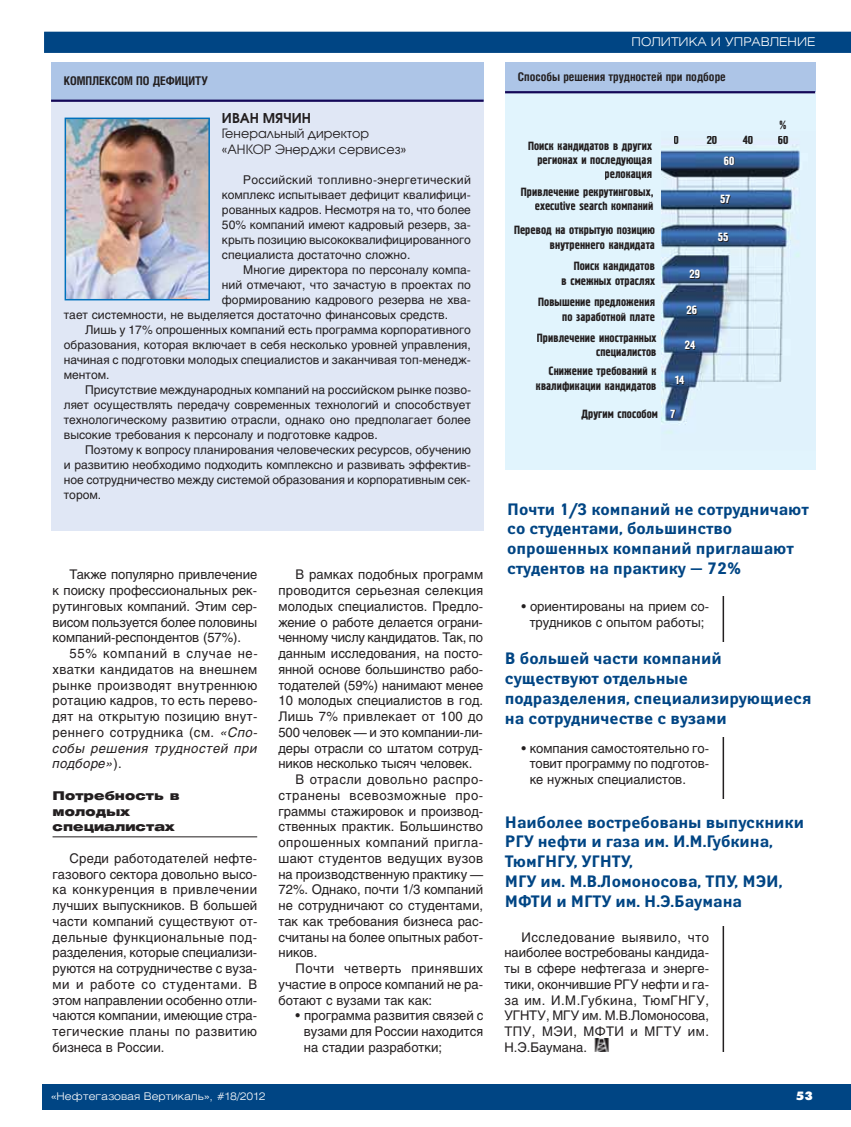
<style>
.page{position:relative;width:851px;height:1127px;background:#fff}
.page>*{position:absolute;margin:0;border:0;box-sizing:border-box;transform-origin:0 0}
.t1{font:700 16.5px/19.8px "Yanus C";color:#004584}
.t2{font:600 13.5px "Avant Garde Gothic C";letter-spacing:.005em;color:#231f20}
.t3{font:13.2px/15.8px "Helios";color:#231f20;text-align:justify}
.t4{font:13.2px "Helios";letter-spacing:.04em;color:#231f20}
.t5{font:13.2px "Helios";letter-spacing:.02em;color:#231f20}
.t6{font:13.2px "Helios";letter-spacing:.025em;color:#231f20}
.t7{font:13.2px "Helios";letter-spacing:.035em;color:#231f20}
.t8{font:12.75px/15.8px "Avant Garde Gothic C";letter-spacing:.005em;color:#231f20}
.t9{font:12px/15px "Helios";color:#231f20;text-align:justify}
.t10{font:12px/14.4px "Pollock C1";color:#231f20;text-align:right}
.t11{font:700 12px "Helios Cond";color:#231f20}
.t12{font:900 12px/15.8px "Helios Ext";letter-spacing:.005em;color:#231f20}
.t13{font:300 12px "Helios Ext";color:#fff}
.t14{font:12px "Pollock C1";color:#fff}
.t15{font:12px "Futura Futuris XC";color:#fff}
.t16{font:300 10.5px "Helios Ext";color:#fff}
.s1{font-style:italic}
</style>
<div class="page">
<div style="left:43px;top:1084px;width:807px;height:26px;background:#004584"></div>
<hr style="left:53px;top:836px;width:204px;height:1px;background:#231f20">
<img style="left:594px;top:1039px;width:15px;height:12px">
<svg style="left:44px;top:31px;width:806px;height:22px;background:#084b88"></svg>
<hr style="left:722px;top:516px;width:2px;height:536px;background:#231f20">
<div style="left:51px;top:101px;width:432px;height:430px;background:#e0e7f5"></div>
<div style="left:51px;top:62px;width:432px;height:39px;background:#adc5e7"></div>
<hr style="left:51px;top:100px;width:432px;height:2px;background:#140858">
<img style="left:68px;top:121px;width:139px;height:176px">
<div style="left:65px;top:118px;width:145px;height:182px;border:2px solid #0071bc"></div>
<div style="left:505px;top:93px;width:310px;height:376px;background:#e1f4fd"></div>
<img style="left:661px;top:144px;width:139px;height:290px">
<div style="left:505px;top:63px;width:310px;height:29px;background:#adc5e7"></div>
<hr style="left:505px;top:91px;width:310px;height:2px;background:#140858">
<div style="left:507px;top:485px;width:312px;height:110px;background:#fff"></div>
<div style="left:505px;top:642px;width:311px;height:95px;background:#fff"></div>
<div style="left:505px;top:800px;width:311px;height:126px;background:#fff"></div>
<p class="t11" style="left:64px;top:76px;width:145px">КОМПЛЕКСОМ ПО ДЕФИЦИТУ</p>
<p class="t2" style="left:222px;top:113px;width:91px">ИВАН МЯЧИН</p>
<p class="t8" style="left:222px;top:127px;width:186px">Генеральный директор «АНКОР Энерджи сервисез»</p>
<p class="t9" style="left:222px;top:174px;width:250px;text-indent:21px">Российский топливно-энергетический комплекс испытывает дефицит квалифици&shy;рованных кадров. Несмотря на то, что более 50% компаний имеют кадровый резерв, за&shy;крыть позицию высококвалифицированного специалиста достаточно сложно.</p>
<p class="t9" style="left:243px;top:264px;width:229px">Многие директора по персоналу компа-</p>
<p class="t9" style="left:222px;top:279px;width:250px">ний отмечают, что зачастую в проектах по</p>
<p class="t9" style="left:222px;top:294px;width:250px">формированию кадрового резерва не хва-</p>
<p class="t9" style="left:64px;top:309px;width:385px">тает системности, не выделяется достаточно финансовых средств.</p>
<p class="t9" style="left:85px;top:324px;width:387px">Лишь у 17% опрошенных компаний есть программа корпоративного</p>
<p class="t9" style="left:64px;top:339px;width:408px">образования, которая включает в себя несколько уровней управления,</p>
<p class="t9" style="left:64px;top:354px;width:408px">начиная с подготовки молодых специалистов и заканчивая топ-менедж-</p>
<p class="t9" style="left:64px;top:369px;width:47px">ментом.</p>
<p class="t9" style="left:85px;top:384px;width:387px">Присутствие международных компаний на российском рынке позво-</p>
<p class="t9" style="left:64px;top:399px;width:408px">ляет осуществлять передачу современных технологий и способствует</p>
<p class="t9" style="left:64px;top:414px;width:408px">технологическому развитию отрасли, однако оно предполагает более</p>
<p class="t9" style="left:64px;top:429px;width:315px">высокие требования к персоналу и подготовке кадров.</p>
<p class="t9" style="left:85px;top:444px;width:387px">Поэтому к вопросу планирования человеческих ресурсов, обучению</p>
<p class="t9" style="left:64px;top:459px;width:408px">и развитию необходимо подходить комплексно и развивать эффектив-</p>
<p class="t9" style="left:64px;top:474px;width:408px">ное сотрудничество между системой образования и корпоративным сек-</p>
<p class="t9" style="left:64px;top:489px;width:39px">тором.</p>
<p class="t3" style="left:53px;top:568px;width:206px;text-indent:17px">Также популярно привлечение к поиску профессиональных рек&shy;рутинговых компаний. Этим сер&shy;висом пользуется более половины компаний-респондентов (57%).</p>
<p class="t3" style="left:53px;top:647px;width:207px;text-indent:17px">55% компаний в случае не&shy;хватки кандидатов на внешнем рынке производят внутреннюю ротацию кадров, то есть перево&shy;дят на открытую позицию внут&shy;реннего сотрудника (см. <span class="s1">«Спо&shy;собы решения трудностей при подборе»</span>).</p>
<p class="t12" style="left:53px;top:789px;width:129px">Потребность в молодых специалистах</p>
<p class="t3" style="left:53px;top:852px;width:206px;text-indent:17px">Среди работодателей нефте&shy;газового сектора довольно высо&shy;ка конкуренция в привлечении лучших выпускников. В большей части компаний существуют от&shy;дельные функциональные под&shy;разделения, которые специализи&shy;руются на сотрудничестве с вуза&shy;ми и работе со студентами. В этом направлении особенно отли&shy;чаются компании, имеющие стра&shy;тегические планы по развитию бизнеса в России.</p>
<p class="t3" style="left:295px;top:568px;width:189px">В рамках подобных программ</p>
<p class="t3" style="left:278px;top:584px;width:206px">проводится серьезная селекция</p>
<p class="t3" style="left:278px;top:600px;width:206px">молодых специалистов. Предло-</p>
<p class="t3" style="left:278px;top:615px;width:206px">жение о работе делается ограни-</p>
<p class="t3" style="left:278px;top:631px;width:206px">ченному числу кандидатов. Так, по</p>
<p class="t3" style="left:278px;top:647px;width:206px">данным исследования, на посто-</p>
<p class="t3" style="left:278px;top:663px;width:206px">янной основе большинство рабо-</p>
<p class="t3" style="left:278px;top:678px;width:206px">тодателей (59%) нанимают менее</p>
<p class="t3" style="left:278px;top:694px;width:206px">10 молодых специалистов в год.</p>
<p class="t6" style="left:278px;top:711px;width:206px">Лишь 7% привлекает от 100 до</p>
<p class="t3" style="left:278px;top:726px;width:206px">500 человек — и это компании-ли-</p>
<p class="t3" style="left:278px;top:741px;width:206px">деры отрасли со штатом сотруд-</p>
<p class="t3" style="left:278px;top:757px;width:195px">ников несколько тысяч человек.</p>
<p class="t7" style="left:295px;top:774px;width:189px">В отрасли довольно распро-</p>
<p class="t4" style="left:278px;top:790px;width:206px">странены всевозможные про-</p>
<p class="t3" style="left:278px;top:804px;width:206px">граммы стажировок и производ-</p>
<p class="t3" style="left:278px;top:820px;width:206px">ственных практик. Большинство</p>
<p class="t4" style="left:278px;top:837px;width:206px">опрошенных компаний пригла-</p>
<p class="t5" style="left:278px;top:853px;width:206px">шают студентов ведущих вузов</p>
<p class="t3" style="left:278px;top:867px;width:206px">на производственную практику —</p>
<p class="t3" style="left:278px;top:883px;width:206px">72%. Однако, почти 1/3 компаний</p>
<p class="t3" style="left:278px;top:899px;width:206px">не сотрудничают со студентами,</p>
<p class="t3" style="left:278px;top:915px;width:206px">так как требования бизнеса рас-</p>
<p class="t3" style="left:278px;top:930px;width:206px">считаны на более опытных работ-</p>
<p class="t3" style="left:278px;top:946px;width:40px">ников.</p>
<p class="t4" style="left:295px;top:963px;width:189px">Почти четверть принявших</p>
<p class="t3" style="left:278px;top:978px;width:206px">участие в опросе компаний не ра-</p>
<p class="t3" style="left:278px;top:993px;width:155px">ботают с вузами так как:</p>
<p class="t3" style="left:304px;top:1009px;width:181px;text-indent:-8px">• программа развития связей с вузами для России находится на стадии разработки;</p>
<p class="t16" style="left:51px;top:1092px;width:216px">«Нефтегазовая Вертикаль», #18/2012</p>
<p class="t13" style="left:631px;top:37px;width:185px">ПОЛИТИКА И УПРАВЛЕНИЕ</p>
<p class="t11" style="left:517px;top:72px;width:209px">Способы решения трудностей при подборе</p>
<p class="t10" style="left:779px;top:119px;width:8px">%</p>
<p class="t10" style="left:528px;top:139px;width:125px">Поиск кандидатов в других регионах и последующая релокация</p>
<p class="t10" style="left:521px;top:185px;width:134px">Привлечение рекрутинговых, executive search компаний</p>
<p class="t10" style="left:514px;top:224px;width:142px">Перевод на открытую позицию внутреннего кандидата</p>
<p class="t10" style="left:561px;top:260px;width:95px">Поиск кандидатов<br>в смежных отраслях</p>
<p class="t10" style="left:538px;top:296px;width:118px">Повышение предложения по заработной плате</p>
<p class="t10" style="left:537px;top:331px;width:121px">Привлечение иностранных специалистов</p>
<p class="t10" style="left:535px;top:365px;width:122px">Снижение требований к квалификации кандидатов</p>
<p class="t10" style="left:581px;top:407px;width:78px">Другим способом</p>
<p class="t10" style="left:673px;top:134px;width:7px">0</p>
<p class="t10" style="left:706px;top:134px;width:12px">20</p>
<p class="t10" style="left:742px;top:134px;width:12px">40</p>
<p class="t10" style="left:777px;top:134px;width:12px">60</p>
<p class="t14" style="left:723px;top:156px;width:12px">60</p>
<p class="t14" style="left:720px;top:195px;width:12px">57</p>
<p class="t14" style="left:717px;top:233px;width:12px">55</p>
<p class="t14" style="left:689px;top:270px;width:12px">29</p>
<p class="t14" style="left:686px;top:306px;width:12px">26</p>
<p class="t14" style="left:684px;top:341px;width:12px">24</p>
<p class="t14" style="left:675px;top:375px;width:10px">14</p>
<p class="t14" style="left:670px;top:409px;width:6px">7</p>
<p class="t1" style="left:507px;top:500px;width:303px">Почти 1/3 компаний не сотрудничают со студентами, большинство опрошенных компаний приглашают студентов на практику — 72%</p>
<p class="t3" style="left:521px;top:600px;width:189px;text-align:center">• ориентированы на прием со&shy;трудников с опытом работы;</p>
<p class="t1" style="left:505px;top:650px;width:308px">В большей части компаний существуют отдельные подразделения, специализирующиеся на сотрудничестве с вузами</p>
<p class="t3" style="left:529px;top:741px;width:181px;text-indent:-8px">• компания самостоятельно го&shy;товит программу по подготов&shy;ке нужных специалистов.</p>
<p class="t1" style="left:505px;top:813px;width:300px">Наиболее востребованы выпускники<br>РГУ нефти и газа им. И.М.Губкина,<br>ТюмГНГУ, УГНТУ,<br>МГУ им. М.В.Ломоносова, ТПУ, МЭИ,<br>МФТИ и МГТУ им. Н.Э.Баумана</p>
<p class="t3" style="left:504px;top:930px;width:206px;text-indent:17px">Исследование выявило, что наиболее востребованы кандида&shy;ты в сфере нефтегаза и энерге&shy;тики, окончившие РГУ нефти и га&shy;за им. И.М.Губкина, ТюмГНГУ, УГНТУ, МГУ им. М.В.Ломоносова, ТПУ, МЭИ, МФТИ и МГТУ им.<br>Н.Э.Баумана.</p>
<p class="t15" style="left:796px;top:1091px;width:18px">53</p>
</div>
